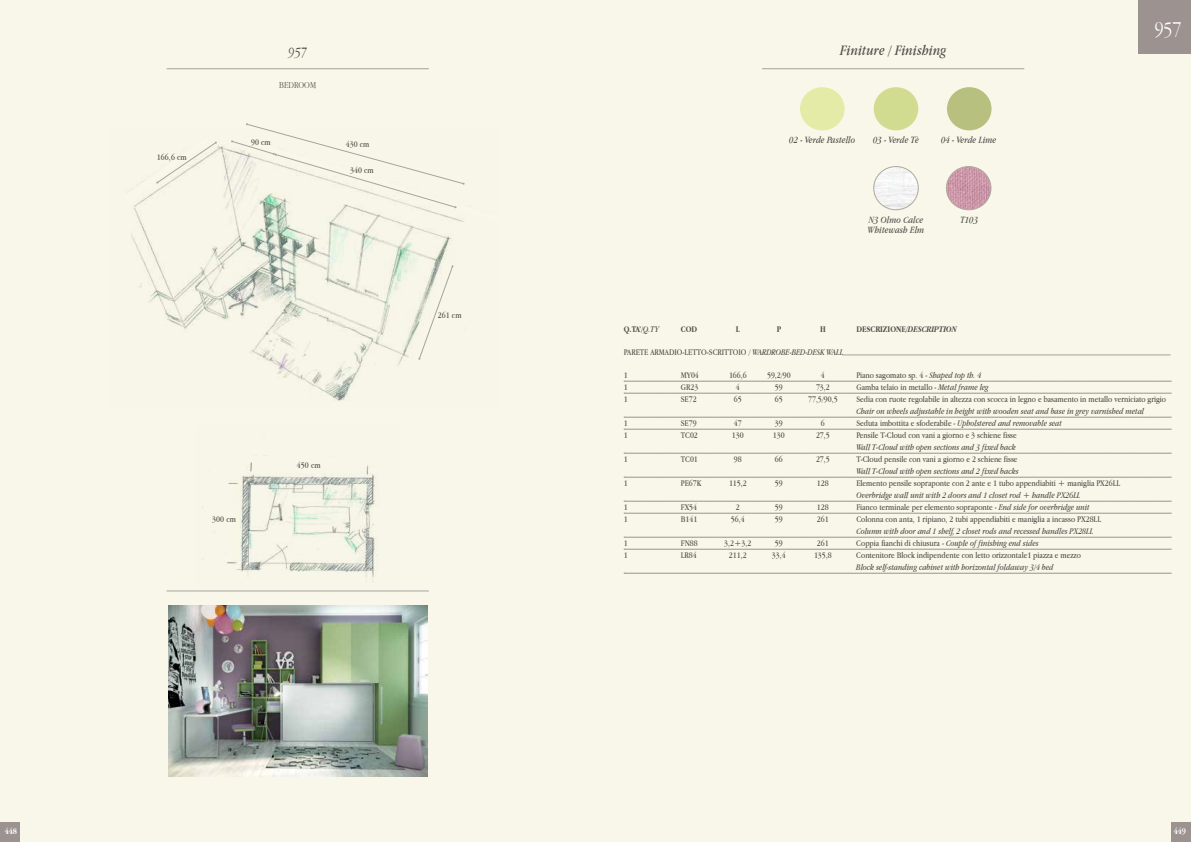
<style>
.page{position:relative;width:1191px;height:842px;background:#f9f7e9}
.page>*{position:absolute;margin:0;border:0;box-sizing:border-box;transform-origin:0 0}
.t1{font:300 22px "Apple Garamond";color:#fff}
.t2{font:italic 15px "Apple Garamond";letter-spacing:.01em;color:#4f4f4a}
.t3{font:italic 300 15px "Apple Garamond";color:#4f4f4a}
.t4{font:italic 10px/10.4px "Apple Garamond";letter-spacing:.01em;color:#4f4f4a}
.t5{font:300 9.5px "Apple Garamond";letter-spacing:.01em;color:#4f4f4a}
.t6{font:9px "Apple Garamond";color:#4f4f4a}
.t7{font:italic 9px "Apple Garamond";color:#4f4f4a}
.t8{font:700 9px "Apple Garamond";color:#4f4f4a}
.t9{font:italic 700 9px "Apple Garamond";color:#4f4f4a}
.t10{font:700 9px "Apple Garamond";letter-spacing:-.025em;color:#fff}
.s1{font-weight:400;font-style:italic}
.s2{font-style:normal}
.s3{font-style:italic}
</style>
<div class="page">
<div style="left:947px;top:87px;width:44px;height:43px;background:#b8c080;border-radius:50%"></div>
<img style="left:946px;top:167px;width:45px;height:43px">
<div style="left:946px;top:166px;width:45px;height:44px;border:1px solid #b0a79d;border-radius:50%"></div>
<div style="left:873px;top:87px;width:45px;height:43px;background:#d2dc90;border-radius:50%"></div>
<img style="left:873px;top:167px;width:45px;height:43px">
<div style="left:873px;top:166px;width:45px;height:44px;border:1px solid #b0a79d;border-radius:50%"></div>
<div style="left:800px;top:87px;width:44px;height:43px;background:#e3eba6;border-radius:50%"></div>
<hr style="left:762px;top:68px;width:262px;height:1px;background:#4f4f4a">
<img style="left:111px;top:130px;width:388px;height:278px">
<hr style="left:167px;top:591px;width:262px;height:1px;background:#a4a2a0">
<img style="left:168px;top:606px;width:259px;height:171px">
<div style="left:123px;top:135px;width:94px;height:68px;background:#f8f6e8"></div>
<img style="left:195px;top:426px;width:206px;height:163px">
<svg style="left:418px;top:265px;width:35px;height:95px;background:#f0efe1"></svg>
<svg style="left:231px;top:123px;width:268px;height:100px;background:#f3f2e4"></svg>
<hr style="left:167px;top:68px;width:262px;height:1px;background:#4f4f4a">
<hr style="left:842px;top:355px;width:328px;height:1px;background:#a4a5a0">
<svg style="left:624px;top:381px;width:547px;height:1px"></svg>
<svg style="left:624px;top:393px;width:547px;height:1px"></svg>
<svg style="left:624px;top:417px;width:547px;height:1px"></svg>
<svg style="left:624px;top:429px;width:547px;height:1px"></svg>
<svg style="left:624px;top:453px;width:547px;height:1px"></svg>
<svg style="left:624px;top:477px;width:547px;height:1px"></svg>
<svg style="left:624px;top:501px;width:547px;height:1px"></svg>
<svg style="left:624px;top:513px;width:547px;height:1px"></svg>
<svg style="left:624px;top:537px;width:547px;height:1px"></svg>
<svg style="left:624px;top:549px;width:547px;height:1px"></svg>
<svg style="left:624px;top:573px;width:547px;height:1px"></svg>
<div style="left:1138px;top:0;width:53px;height:54px;background:#9c9391"></div>
<div style="left:1171px;top:822px;width:20px;height:20px;background:#9c9391"></div>
<div style="left:0;top:822px;width:20px;height:20px;background:#9c9391"></div>
<p class="t6" style="left:157px;top:152px;width:31px">166,6 cm</p>
<h2 class="t3" style="left:288px;top:44px;width:20px">957</h2>
<h2 class="t2" style="left:840px;top:42px;width:107px">Finiture / Finishing</h2>
<p class="t5" style="left:279px;top:80px;width:38px">BEDROOM</p>
<p class="t6" style="left:251px;top:137px;width:21px">90 cm</p>
<p class="t6" style="left:346px;top:139px;width:25px">430 cm</p>
<p class="t6" style="left:350px;top:165px;width:25px">340 cm</p>
<p class="t4" style="left:789px;top:135px;width:68px">02 - Verde Pastello</p>
<p class="t4" style="left:873px;top:135px;width:47px">03 - Verde Tè</p>
<p class="t4" style="left:941px;top:135px;width:57px">04 - Verde Lime</p>
<p class="t4" style="left:867px;top:214px;width:58px">N3 Olmo Calce<br>Whitewash Elm</p>
<p class="t4" style="left:960px;top:214px;width:19px">T103</p>
<h1 class="t1" style="left:1154px;top:16px;width:28px">957</h1>
<p class="t6" style="left:212px;top:513px;width:25px">300 cm</p>
<p class="t6" style="left:297px;top:459px;width:25px">450 cm</p>
<p class="t6" style="left:438px;top:310px;width:25px">261 cm</p>
<p class="t8" style="left:624px;top:324px;width:37px">Q.TA’/<span class="s1">Q.TY</span></p>
<p class="t8" style="left:681px;top:324px;width:17px">COD</p>
<p class="t8" style="left:736px;top:324px;width:5px">L</p>
<p class="t8" style="left:776px;top:324px;width:6px">P</p>
<p class="t8" style="left:820px;top:324px;width:7px">H</p>
<p class="t8" style="left:856px;top:324px;width:11px">DESCRIZIONE</p>
<p class="t9" style="left:906px;top:323px;width:52px"><span class="s2">/</span>DESCRIPTION</p>
<p class="t6" style="left:624px;top:346px;width:221px">PARETE ARMADIO-LETTO-SCRITTOIO / <span class="s3">WARDROBE-BED-DESK WALL</span></p>
<p class="t6" style="left:624px;top:370px;width:5px">1</p>
<p class="t6" style="left:681px;top:370px;width:20px">MY04</p>
<p class="t6" style="left:729px;top:370px;width:19px">166,6</p>
<p class="t6" style="left:767px;top:370px;width:25px">59,2/90</p>
<p class="t6" style="left:821px;top:370px;width:5px">4</p>
<p class="t6" style="left:856px;top:370px;width:126px">Piano sagomato sp. 4 - <span class="s3">Shaped top th. 4</span></p>
<p class="t6" style="left:624px;top:382px;width:5px">1</p>
<p class="t6" style="left:681px;top:382px;width:19px">GR23</p>
<p class="t6" style="left:736px;top:382px;width:5px">4</p>
<p class="t6" style="left:775px;top:382px;width:9px">59</p>
<p class="t6" style="left:816px;top:382px;width:15px">73,2</p>
<p class="t6" style="left:856px;top:382px;width:134px">Gamba telaio in metallo - <span class="s3">Metal frame leg</span></p>
<p class="t6" style="left:624px;top:394px;width:5px">1</p>
<p class="t6" style="left:681px;top:394px;width:17px">SE72</p>
<p class="t6" style="left:734px;top:394px;width:9px">65</p>
<p class="t6" style="left:775px;top:394px;width:9px">65</p>
<p class="t6" style="left:808px;top:394px;width:31px">77,5/90,5</p>
<p class="t6" style="left:856px;top:394px;width:311px">Sedia con ruote regolabile in altezza con scocca in legno e basamento in metallo verniciato grigio</p>
<p class="t7" style="left:856px;top:406px;width:289px">Chair on wheels adjustable in height with wooden seat and base in grey varnished metal</p>
<p class="t6" style="left:624px;top:418px;width:5px">1</p>
<p class="t6" style="left:681px;top:418px;width:17px">SE79</p>
<p class="t6" style="left:734px;top:418px;width:9px">47</p>
<p class="t6" style="left:775px;top:418px;width:9px">39</p>
<p class="t6" style="left:821px;top:418px;width:5px">6</p>
<p class="t6" style="left:856px;top:418px;width:207px">Seduta imbottita e sfoderabile - <span class="s3">Upholstered and removable seat</span></p>
<p class="t6" style="left:624px;top:430px;width:5px">1</p>
<p class="t6" style="left:681px;top:430px;width:19px">TC02</p>
<p class="t6" style="left:732px;top:430px;width:13px">130</p>
<p class="t6" style="left:773px;top:430px;width:13px">130</p>
<p class="t6" style="left:816px;top:430px;width:15px">27,5</p>
<p class="t6" style="left:856px;top:430px;width:162px">Pensile T-Cloud con vani a giorno e 3 schiene fisse</p>
<p class="t7" style="left:856px;top:442px;width:161px">Wall T-Cloud with open sections and 3 fixed back</p>
<p class="t6" style="left:624px;top:454px;width:5px">1</p>
<p class="t6" style="left:681px;top:454px;width:19px">TC01</p>
<p class="t6" style="left:734px;top:454px;width:9px">98</p>
<p class="t6" style="left:775px;top:454px;width:9px">66</p>
<p class="t6" style="left:816px;top:454px;width:15px">27,5</p>
<p class="t6" style="left:856px;top:454px;width:163px">T-Cloud pensile con vani a giorno e 2 schiene fisse</p>
<p class="t7" style="left:856px;top:466px;width:164px">Wall T-Cloud with open sections and 2 fixed backs</p>
<p class="t6" style="left:624px;top:478px;width:5px">1</p>
<p class="t6" style="left:681px;top:478px;width:22px">PE67K</p>
<p class="t6" style="left:729px;top:478px;width:19px">115,2</p>
<p class="t6" style="left:775px;top:478px;width:9px">59</p>
<p class="t6" style="left:817px;top:478px;width:13px">128</p>
<p class="t6" style="left:856px;top:478px;width:265px">Elemento pensile sopraponte con 2 ante e 1 tubo appendiabiti + maniglia PX26LL</p>
<p class="t7" style="left:856px;top:490px;width:225px">Overbridge wall unit with 2 doors and 1 closet rod + handle PX26LL</p>
<p class="t6" style="left:624px;top:502px;width:5px">1</p>
<p class="t6" style="left:681px;top:502px;width:18px">FX54</p>
<p class="t6" style="left:736px;top:502px;width:5px">2</p>
<p class="t6" style="left:775px;top:502px;width:9px">59</p>
<p class="t6" style="left:817px;top:502px;width:13px">128</p>
<p class="t6" style="left:856px;top:502px;width:235px">Fianco terminale per elemento sopraponte - <span class="s3">End side for overbridge unit</span></p>
<p class="t6" style="left:624px;top:514px;width:5px">1</p>
<p class="t6" style="left:681px;top:514px;width:18px">B141</p>
<p class="t6" style="left:731px;top:514px;width:15px">56,4</p>
<p class="t6" style="left:775px;top:514px;width:9px">59</p>
<p class="t6" style="left:817px;top:514px;width:13px">261</p>
<p class="t6" style="left:856px;top:514px;width:246px">Colonna con anta, 1 ripiano, 2 tubi appendiabiti e maniglia a incasso PX28LL</p>
<p class="t7" style="left:856px;top:526px;width:238px">Column with door and 1 shelf, 2 closet rods and recessed handles PX28LL</p>
<p class="t6" style="left:624px;top:538px;width:5px">1</p>
<p class="t6" style="left:681px;top:538px;width:18px">FN88</p>
<p class="t6" style="left:724px;top:538px;width:29px">3,2+3,2</p>
<p class="t6" style="left:775px;top:538px;width:9px">59</p>
<p class="t6" style="left:817px;top:538px;width:13px">261</p>
<p class="t7" style="left:856px;top:538px;width:184px"><span class="s2">Coppia fianchi di chiusura -</span> Couple of finishing end sides</p>
<p class="t6" style="left:624px;top:550px;width:5px">1</p>
<p class="t6" style="left:681px;top:550px;width:17px">LR84</p>
<p class="t6" style="left:729px;top:550px;width:19px">211,2</p>
<p class="t6" style="left:772px;top:550px;width:15px">33,4</p>
<p class="t6" style="left:814px;top:550px;width:19px">135,8</p>
<p class="t6" style="left:856px;top:550px;width:226px">Contenitore Block indipendente con letto orizzontale1 piazza e mezzo</p>
<p class="t7" style="left:856px;top:562px;width:199px">Block self-standing cabinet with horizontal foldaway 3/4 bed</p>
<p class="t10" style="left:5px;top:826px;width:14px">448</p>
<p class="t10" style="left:1173px;top:826px;width:14px">449</p>
</div>
